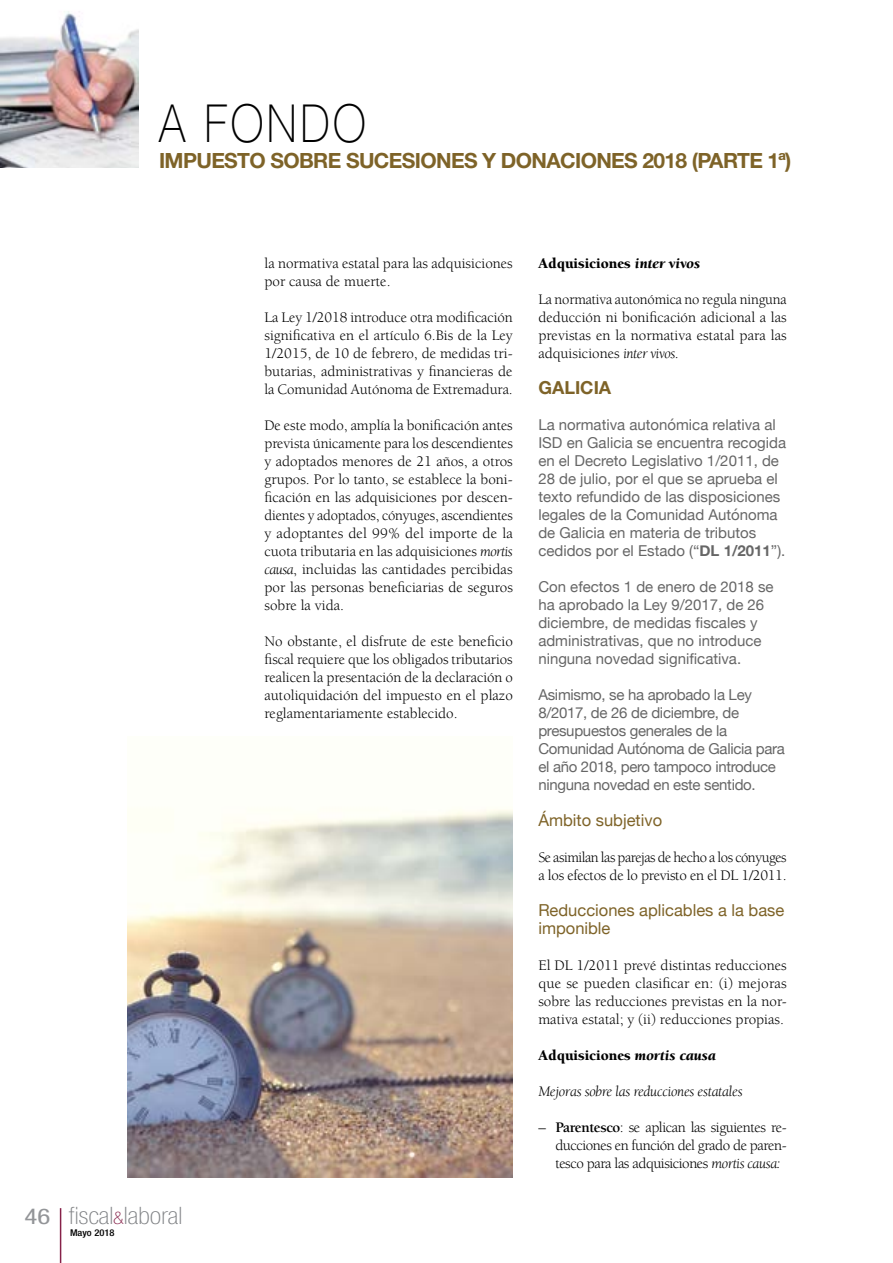
<style>
.page{position:relative;width:893px;height:1263px;background:#fff}
.page>*{position:absolute;margin:0;border:0;box-sizing:border-box;transform-origin:0 0}
.t1{font:100 52.5px "Helvetica Neue LT Std";letter-spacing:.08em;color:#000;scale:.84 1}
.t2{font:100 condensed 24px "Helvetica Neue LT Std";color:#808285;scale:1.12 1}
.t3{font:700 21px "Helvetica Neue LT Std";letter-spacing:-.03em;color:#7e6328}
.t4{font:700 18px "Helvetica Neue LT Std";color:#7e6328}
.t5{font:16.5px/18px "Helvetica Neue";color:#7e6328}
.t6{font:15px/18px "Berkeley Std";color:#000;text-align:justify}
.t7{font:15px/18px "Helvetica Neue";color:#666}
.t8{font:15px/18px "Helvetica Neue";letter-spacing:-.02em;color:#666}
.t9{font:15px/18px "Berkeley Std";letter-spacing:-.03em;color:#000}
.t10{font:900 15px "Berkeley Std";color:#000}
.t11{font:italic 15px "Berkeley Std";letter-spacing:-.02em;color:#000}
.t12{font:500 condensed 9.3px "Helvetica Neue";color:#000;scale:1.12 1}
.s1{font-weight:400;font-size:21.6px;color:#939598}
.s2{font-size:17.4px;color:#862149}
.s3{font-style:italic}
.s4{font-weight:700}
</style>
<div class="page">
<hr style="left:60px;top:1208px;width:1px;height:55px;background:#862149">
<img style="left:0;top:11px;width:138px;height:157px">
<img style="left:128px;top:808px;width:385px;height:370px">
<h1 class="t1" style="left:159px;top:94px;width:248px">A FONDO</h1>
<h3 class="t3" style="left:159px;top:147px;width:634px">IMPUESTO SOBRE SUCESIONES Y DONACIONES 2018 (PARTE 1ª)</h3>
<h2 class="t2" style="left:24px;top:1202px;width:143px"><span class="s1">46</span> fiscal<span class="s2">&amp;</span>laboral</h2>
<p class="t12" style="left:70px;top:1227px;width:41px">Mayo 2018</p>
<p class="t6" style="left:264px;top:255px;width:250px">la normativa estatal para las adquisiciones por causa de muerte.</p>
<p class="t6" style="left:264px;top:309px;width:250px">La Ley 1/2018 introduce otra modificación significativa en el artículo 6.Bis de la Ley 1/2015, de 10 de febrero, de medidas tri&shy;butarias, administrativas y financieras de la Comunidad Autónoma de Extremadura.</p>
<p class="t6" style="left:264px;top:417px;width:250px">De este modo, amplía la bonificación antes prevista únicamente para los descendientes y adoptados menores de 21 años, a otros grupos. Por lo tanto, se establece la boni&shy;ficación en las adquisiciones por descen&shy;dientes y adoptados, cónyuges, ascendientes y adoptantes del 99% del importe de la cuota tributaria en las adquisiciones <span class="s3">mortis causa</span>, incluidas las cantidades percibidas por las personas beneficiarias de seguros sobre la vida.</p>
<p class="t6" style="left:264px;top:633px;width:250px">No obstante, el disfrute de este beneficio fiscal requiere que los obligados tributarios realicen la presentación de la declaración o autoliquidación del impuesto en el plazo reglamentariamente establecido.</p>
<p class="t10" style="left:538px;top:256px;width:163px">Adquisiciones <span class="s3">inter vivos</span></p>
<p class="t6" style="left:538px;top:291px;width:250px">La normativa autonómica no regula ninguna deducción ni bonificación adicional a las previstas en la normativa estatal para las adquisiciones <span class="s3">inter vivos</span>.</p>
<p class="t4" style="left:538px;top:377px;width:74px">GALICIA</p>
<p class="t7" style="left:538px;top:417px;width:249px">La normativa autonómica relativa al ISD en Galicia se encuentra recogida en el Decreto Legislativo 1/2011, de 28 de julio, por el que se aprueba el texto refundido de las disposiciones legales de la Comunidad Autónoma de Galicia en materia de tributos cedidos por el Estado (“<span class="s4">DL 1/2011</span>”).</p>
<p class="t7" style="left:538px;top:579px;width:237px">Con efectos 1 de enero de 2018 se ha aprobado la Ley 9/2017, de 26 diciembre, de medidas fiscales y administrativas, que no introduce ninguna novedad significativa.</p>
<p class="t8" style="left:538px;top:687px;width:248px">Asimismo, se ha aprobado la Ley<br>8/2017, de 26 de diciembre, de presupuestos generales de la<br>Comunidad Autónoma de Galicia para el año 2018, pero tampoco introduce ninguna novedad en este sentido.</p>
<p class="t5" style="left:538px;top:812px;width:125px">Ámbito subjetivo</p>
<p class="t9" style="left:538px;top:849px;width:250px">Se asimilan las parejas de hecho a los cónyuges a los efectos de lo previsto en el DL 1/2011.</p>
<p class="t5" style="left:538px;top:902px;width:247px">Reducciones aplicables a la base imponible</p>
<p class="t6" style="left:538px;top:957px;width:250px">El DL 1/2011 prevé distintas reducciones que se pueden clasificar en: (i) mejoras sobre las reducciones previstas en la nor&shy;mativa estatal; y (ii) reducciones propias.</p>
<p class="t10" style="left:538px;top:1048px;width:179px">Adquisiciones <span class="s3">mortis causa</span></p>
<p class="t11" style="left:538px;top:1084px;width:206px">Mejoras sobre las reducciones estatales</p>
<p class="t6" style="left:555px;top:1119px;width:233px;text-indent:-17px">– <span class="s4">Parentesco</span>: se aplican las siguientes re&shy;ducciones en función del grado de paren&shy;tesco para las adquisiciones <span class="s3">mortis causa:</span></p>
</div>
